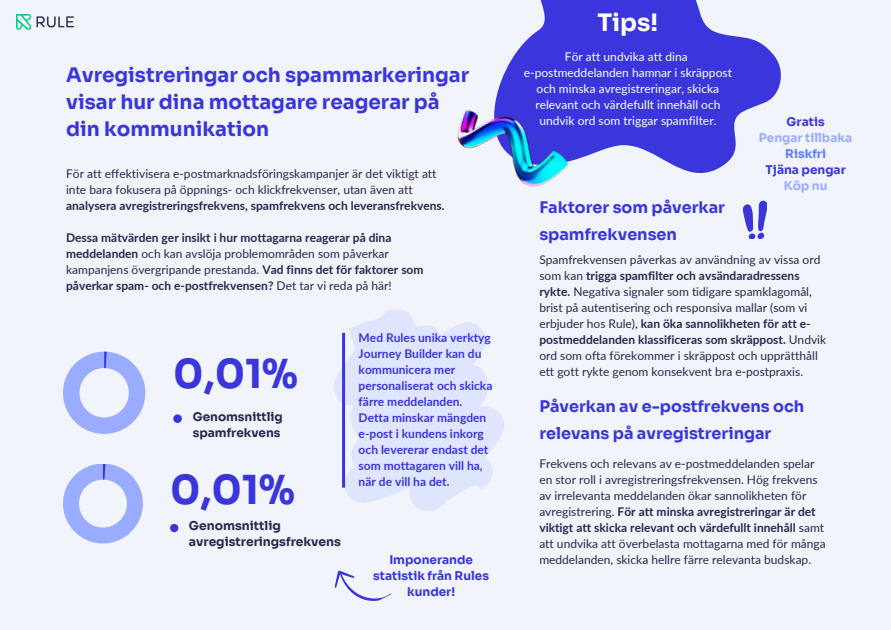
<style>
.page{position:relative;width:891px;height:630px;background:#f1f4fa}
.page>*{position:absolute;margin:0;border:0;box-sizing:border-box;transform-origin:0 0}
.t1{font:700 40px "Sora";color:#3a36db}
.t2{font:700 24px "Sora";color:#fff}
.t3{font:700 20px/26.8px "Sora";color:#3a36db}
.t4{font:700 16px/26.8px "Sora";color:#3a36db}
.t5{font:700 12.4px/16.4px "Sora";color:#262950}
.t6{font:12px/16px "Lato";color:#262950}
.t7{font:700 12px/16px "Lato";color:#262950}
.t8{font:700 12px/16px "Lato";color:#3a36db}
.t9{font:12px/16px "Lato";color:#fff;text-align:center}
.t10{font:700 12px/16px "Sora";color:#99acff;text-align:center}
.t11{font:700 12px/16px "Sora";color:#3a36db;text-align:center}
.t12{font:700 12px/16px "Sora";color:#262950}
.s1{font-weight:700}
.s2{font-weight:400}
.s3{color:#3a36db}
.s4{color:#5e7aff}
</style>
<div class="page">
<svg style="left:63px;top:464px;width:80px;height:80px"></svg>
<svg style="left:63px;top:352px;width:82px;height:82px"></svg>
<div style="left:170px;top:524px;width:8px;height:8px;background:#3a36db;border-radius:50%"></div>
<div style="left:173px;top:414px;width:9px;height:9px;background:#3a36db;border-radius:50%"></div>
<svg style="left:505px;top:0;width:276px;height:211px;fill:#3a36db"></svg>
<svg style="left:743px;top:200px;width:24px;height:39px"></svg>
<img style="left:16px;top:15px;width:57px;height:15px">
<div style="left:334px;top:308px;width:171px;height:204px;background:linear-gradient(to right,#e3e8fc,#e5eafb)"></div>
<hr style="left:342px;top:333px;width:3px;height:155px;background:#3a36db">
<svg style="left:334px;top:570px;width:58px;height:31px"></svg>
<img style="left:457px;top:71px;width:134px;height:140px">
<h4 class="t3" style="left:66px;top:62px;width:405px">Avregistreringar och spammarkeringar visar hur dina mottagare reagerar på din kommunikation</h4>
<h3 class="t6" style="left:66px;top:165px;width:380px">För att effektivisera e-postmarknadsföringskampanjer är det viktigt att inte bara fokusera på öppnings- och klickfrekvenser, utan även att <span class="s1">analysera avregistreringsfrekvens, spamfrekvens och leveransfrekvens.</span></h3>
<p class="t7" style="left:66px;top:229px;width:359px">Dessa mätvärden ger insikt i hur mottagarna reagerar på dina meddelanden <span class="s2">och kan avslöja problemområden som påverkar kampanjens övergripande prestanda.</span> Vad finns det för faktorer som påverkar spam- och e-postfrekvensen? <span class="s2">Det tar vi reda på här!</span></p>
<p class="t1" style="left:173px;top:349px;width:126px">0,01%</p>
<p class="t12" style="left:193px;top:408px;width:92px">Genomsnittlig spamfrekvens</p>
<h2 class="t1" style="left:170px;top:465px;width:126px">0,01%</h2>
<p class="t5" style="left:189px;top:518px;width:154px">Genomsnittlig avregistreringsfrekvens</p>
<p class="t8" style="left:359px;top:330px;width:135px">Med Rules unika verktyg<br>Journey Builder kan du kommunicera mer personaliserat och skicka färre meddelanden.<br>Detta minskar mängden e-post i kundens inkorg och levererar endast det som mottagaren vill ha, när de vill ha det.</p>
<p class="t11" style="left:373px;top:552px;width:117px">Imponerande statistik från Rules kunder!</p>
<h5 class="t2" style="left:597px;top:8px;width:62px">Tips!</h5>
<p class="t9" style="left:565px;top:48px;width:124px">För att undvika att dina</p>
<p class="t9" style="left:524px;top:64px;width:210px">e-postmeddelanden hamnar i skräppost och minska avregistreringar, skicka relevant och värdefullt innehåll och undvik ord som triggar spamfilter.</p>
<h5 class="t10" style="left:759px;top:114px;width:95px"><span class="s3">Gratis<br></span>Pengar tillbaka<br><span class="s4">Riskfri<br></span><span class="s3">Tjäna pengar<br></span>Köp nu</h5>
<p class="t4" style="left:539px;top:194px;width:187px">Faktorer som påverkar spamfrekvensen</p>
<h5 class="t6" style="left:539px;top:252px;width:288px">Spamfrekvensen påverkas av användning av vissa ord som kan <span class="s1">trigga spamfilter och avsändaradressens rykte.</span> Negativa signaler som tidigare spamklagomål, brist på autentisering och responsiva mallar (som vi erbjuder hos Rule), <span class="s1">kan öka sannolikheten för att e&shy;postmeddelanden klassificeras som skräppost.</span> Undvik ord som ofta förekommer i skräppost och upprätthåll ett gott rykte genom konsekvent bra e-postpraxis.</h5>
<h4 class="t4" style="left:539px;top:393px;width:266px">Påverkan av e-postfrekvens och relevans på avregistreringar</h4>
<p class="t6" style="left:539px;top:456px;width:288px">Frekvens och relevans av e-postmeddelanden spelar en stor roll i avregistreringsfrekvensen. Hög frekvens av irrelevanta meddelanden ökar sannolikheten för avregistrering. <span class="s1">För att minska avregistreringar är det viktigt att skicka relevant och värdefullt innehåll</span> samt att undvika att överbelasta mottagarna med för många meddelanden, skicka hellre färre relevanta budskap.</p>
</div>
